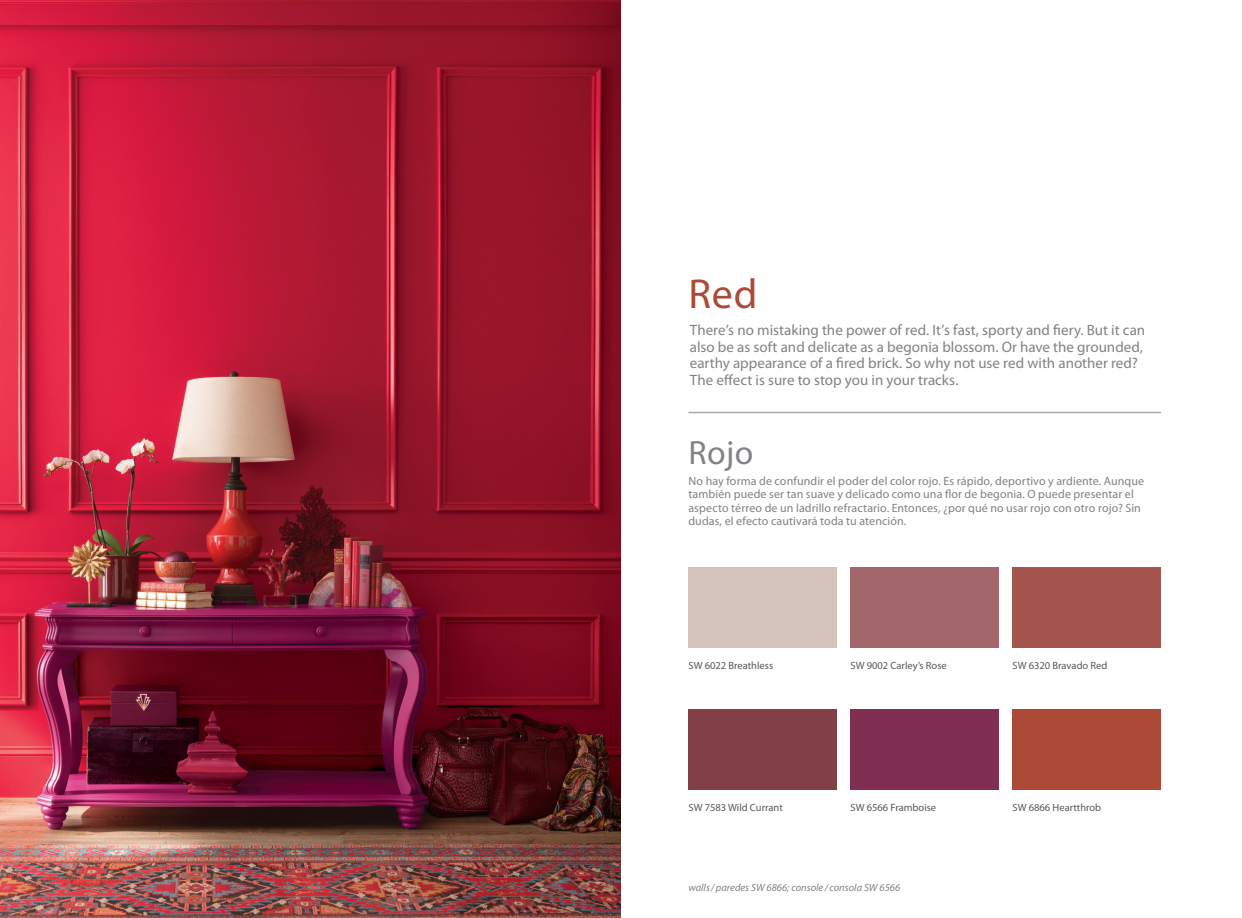
<style>
.page{position:relative;width:1242px;height:918px;background:#fff}
.page>*{position:absolute;margin:0;border:0;box-sizing:border-box;transform-origin:0 0}
.t1{font:42px "Myriad Pro";color:#ac4a37}
.t2{font:33.75px "Myriad Pro";color:#808285}
.t3{font:15px/16.5px "Myriad Pro";color:#808285}
.t4{font:12px/13.5px "Myriad Pro";letter-spacing:.01em;color:#808285}
.t5{font:10.5px "Myriad Pro";color:#57585a}
.t6{font:italic 10.5px "Myriad Pro";color:#808285}
</style>
<div class="page">
<img style="left:0;top:0;width:621px;height:918px">
<hr style="left:688px;top:412px;width:473px;height:1px;background:#a8a9ad">
<div style="left:688px;top:567px;width:149px;height:81px;background:#d4c2bd"></div>
<div style="left:850px;top:567px;width:149px;height:81px;background:#a3676b"></div>
<div style="left:1012px;top:567px;width:149px;height:81px;background:#a5554d"></div>
<div style="left:688px;top:709px;width:149px;height:81px;background:#823f45"></div>
<div style="left:850px;top:709px;width:149px;height:81px;background:#802f52"></div>
<div style="left:1012px;top:709px;width:149px;height:81px;background:#ac4a37"></div>
<h1 class="t1" style="left:688px;top:271px;width:70px">Red</h1>
<p class="t3" style="left:690px;top:322px;width:457px">There’s no mistaking the power of red. It’s fast, sporty and fiery. But it can also be as soft and delicate as a begonia blossom. Or have the grounded, earthy appearance of a fired brick. So why not use red with another red?<br>The effect is sure to stop you in your tracks.</p>
<h2 class="t2" style="left:688px;top:434px;width:66px">Rojo</h2>
<p class="t4" style="left:688px;top:474px;width:457px">No hay forma de confundir el poder del color rojo. Es rápido, deportivo y ardiente. Aunque también puede ser tan suave y delicado como una flor de begonia. O puede presentar el aspecto térreo de un ladrillo refractario. Entonces, ¿por qué no usar rojo con otro rojo? Sin dudas, el efecto cautivará toda tu atención.</p>
<p class="t5" style="left:688px;top:660px;width:86px">SW 6022 Breathless</p>
<p class="t5" style="left:851px;top:660px;width:98px">SW 9002 Carley’s Rose</p>
<p class="t5" style="left:1013px;top:660px;width:96px">SW 6320 Bravado Red</p>
<p class="t5" style="left:689px;top:802px;width:96px">SW 7583 Wild Currant</p>
<p class="t5" style="left:851px;top:802px;width:87px">SW 6566 Framboise</p>
<p class="t5" style="left:1013px;top:802px;width:90px">SW 6866 Heartthrob</p>
<p class="t6" style="left:688px;top:881px;width:213px">walls/paredes SW 6866; console / consola SW 6566</p>
</div>
